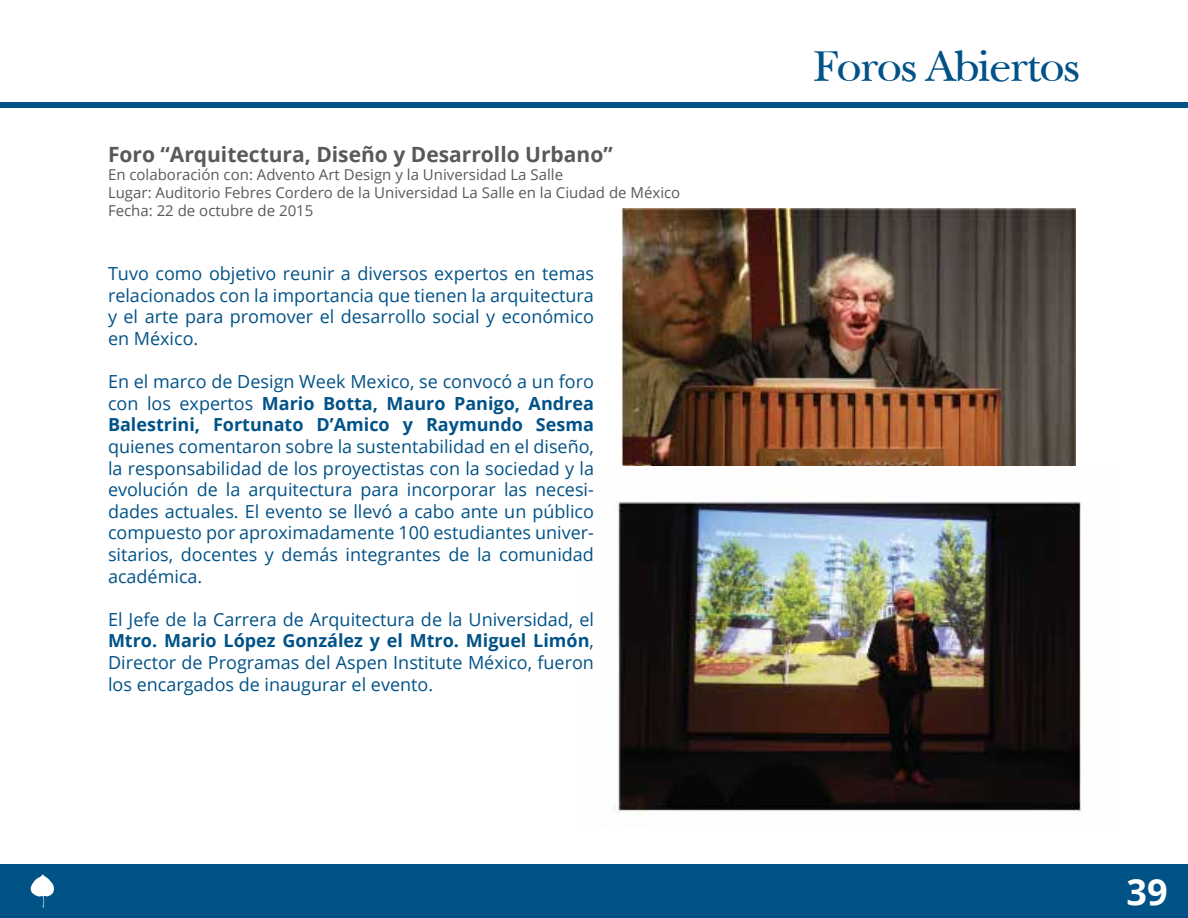
<style>
.page{position:relative;width:1188px;height:918px;background:#fff}
.page>*{position:absolute;margin:0;border:0;box-sizing:border-box;transform-origin:0 0}
.t1{font:45px "New Baskerville";letter-spacing:-.025em;color:#005287}
.t2{font:700 36px "Open Sans";color:#fff}
.t3{font:700 21px "Open Sans";color:#58595b}
.t4{font:18px/21.6px "Open Sans";color:#005287;text-align:justify}
.t5{font:700 18px/21.6px "Open Sans";color:#005287;text-align:justify}
.t6{font:15px/18px "Open Sans";color:#58595b}
.s1{font-weight:400}
.s2{font-weight:700}
</style>
<div class="page">
<img style="left:621px;top:208px;width:455px;height:258px">
<img style="left:614px;top:501px;width:468px;height:312px">
<div style="left:0;top:864px;width:1188px;height:54px;background:#005287"></div>
<svg style="left:30px;top:874px;width:24px;height:34px"></svg>
<div style="left:0;top:103px;width:1188px;height:5px;background:#005287"></div>
<p class="t3" style="left:108px;top:139px;width:506px">Foro “Arquitectura, Diseño y Desarrollo Urbano”</p>
<p class="t6" style="left:108px;top:165px;width:574px">En colaboración con: Advento Art Design y la Universidad La Salle<br>Lugar: Auditorio Febres Cordero de la Universidad La Salle en la Ciudad de México<br>Fecha: 22 de octubre de 2015</p>
<p class="t4" style="left:108px;top:262px;width:488px">Tuvo como objetivo reunir a diversos expertos en temas relacionados con la importancia que tienen la arquitectura y el arte para promover el desarrollo social y económico en México.</p>
<p class="t5" style="left:108px;top:370px;width:488px"><span class="s1">En el marco de Design Week Mexico, se convocó a un foro con los expertos</span> Mario Botta, Mauro Panigo, Andrea Balestrini, Fortunato D’Amico y Raymundo Sesma</p>
<p class="t4" style="left:108px;top:435px;width:488px">quienes comentaron sobre la sustentabilidad en el diseño, la responsabilidad de los proyectistas con la sociedad y la evolución de la arquitectura para incorporar las necesi&shy;dades actuales. El evento se llevó a cabo ante un público compuesto por aproximadamente 100 estudiantes univer&shy;sitarios, docentes y demás integrantes de la comunidad académica.</p>
<p class="t4" style="left:108px;top:608px;width:488px">El Jefe de la Carrera de Arquitectura de la Universidad, el <span class="s2">Mtro. Mario López González y el Mtro. Miguel Limón</span>, Director de Programas del Aspen Institute México, fueron los encargados de inaugurar el evento.</p>
<h1 class="t1" style="left:814px;top:38px;width:267px">Foros Abiertos</h1>
<h2 class="t2" style="left:1126px;top:866px;width:43px">39</h2>
</div>
